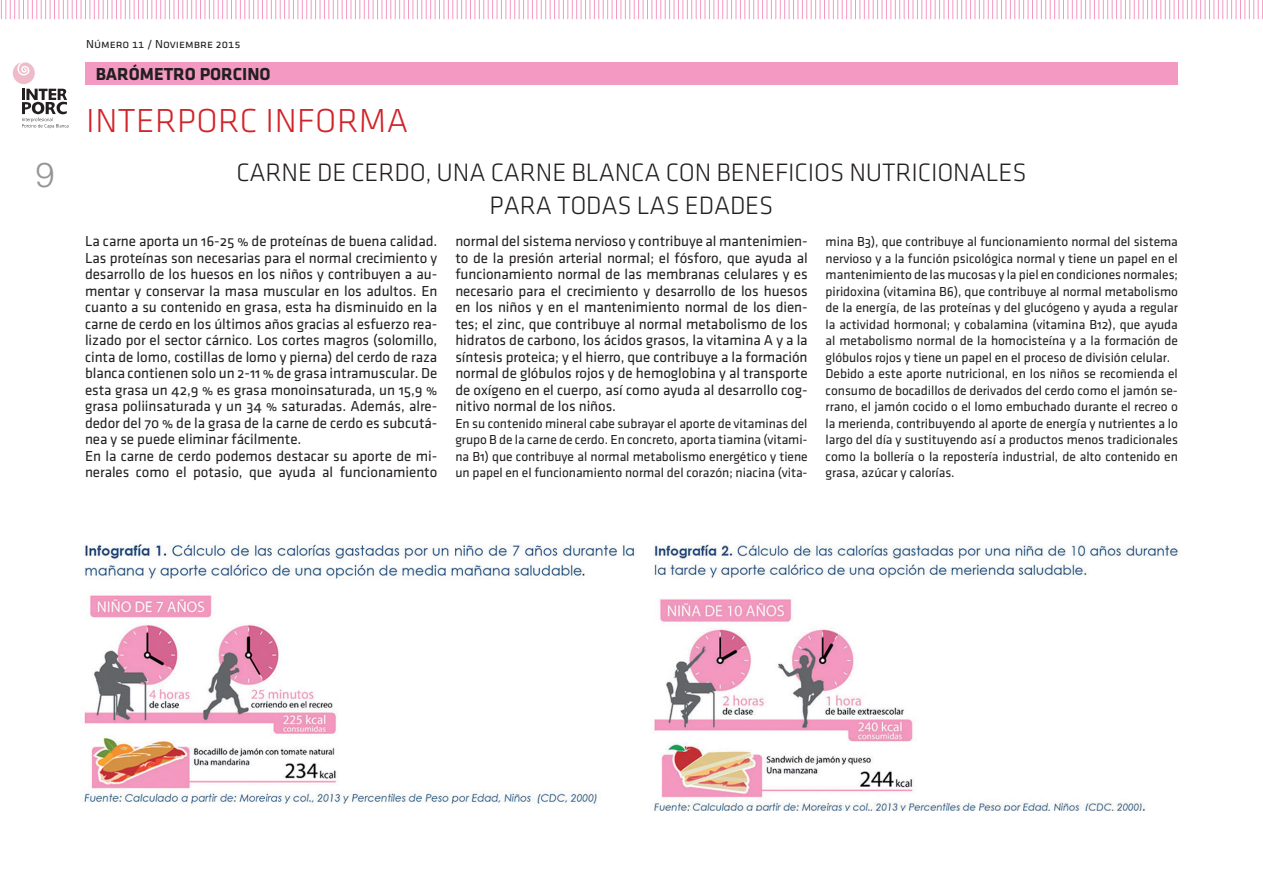
<style>
.page{position:relative;width:1263px;height:893px;background:#fff}
.page>*{position:absolute;margin:0;border:0;box-sizing:border-box;transform-origin:0 0}
.t1{font:34.5px "Klavika Light OSTF";letter-spacing:.015em;color:#d1232a}
.t2{font:300 34.5px "Helvetica LT Std";color:#939598}
.t3{font:300 26.1px "Klavika";letter-spacing:-.005em;color:#231f20}
.t4{font:700 18px "Klavika";color:#231f20}
.TXT{font:15px/16.5px "Klavika Regular OSF";letter-spacing:-.005em;color:#231f20;text-align:justify}
.TXT-2{font:13.5px/16.5px "Klavika Regular OSF";letter-spacing:-.005em;color:#231f20;text-align:justify}
.t5{font:12px "Klavika Reg Caps SCTF";color:#231f20}
</style>
<div class="page">
<svg style="left:13px;top:62px;width:55px;height:66px"></svg>
<svg style="left:1px;top:0;width:1262px;height:19px"></svg>
<div style="left:85px;top:62px;width:1093px;height:23px;background:#f499c2"></div>
<img style="left:84px;top:544px;width:551px;height:262px">
<img style="left:654px;top:544px;width:526px;height:266px">
<p class="t2" style="left:35px;top:153px;width:21px">9</p>
<p class="t5" style="left:86px;top:38px;width:156px">Número 11 / Noviembre 2015</p>
<p class="t4" style="left:96px;top:64px;width:177px">BARÓMETRO PORCINO</p>
<p class="t1" style="left:86px;top:103px;width:323px">INTERPORC INFORMA</p>
<p class="t3" style="left:236px;top:159px;width:792px">CARNE DE CERDO, UNA CARNE BLANCA CON BENEFICIOS NUTRICIONALES</p>
<p class="t3" style="left:490px;top:192px;width:285px">PARA TODAS LAS EDADES</p>
<p class="TXT" style="left:85px;top:233px;width:354px">La carne aporta un 16-25 % de proteínas de buena calidad.<br>Las proteínas son necesarias para el normal crecimiento y desarrollo de los huesos en los niños y contribuyen a au&shy;mentar y conservar la masa muscular en los adultos. En cuanto a su contenido en grasa, esta ha disminuido en la carne de cerdo en los últimos años gracias al esfuerzo rea&shy;lizado por el sector cárnico. Los cortes magros (solomillo, cinta de lomo, costillas de lomo y pierna) del cerdo de raza blanca contienen solo un 2-11 % de grasa intramuscular. De esta grasa un 42,9 % es grasa monoinsaturada, un 15,9 % grasa poliinsaturada y un 34 % saturadas. Además, alre&shy;dedor del 70 % de la grasa de la carne de cerdo es subcutá&shy;nea y se puede eliminar fácilmente.</p>
<p class="TXT" style="left:85px;top:447px;width:354px">En la carne de cerdo podemos destacar su aporte de mi&shy;nerales como el potasio, que ayuda al funcionamiento</p>
<p class="TXT" style="left:455px;top:233px;width:354px">normal del sistema nervioso y contribuye al mantenimien&shy;to de la presión arterial normal; el fósforo, que ayuda al funcionamiento normal de las membranas celulares y es necesario para el crecimiento y desarrollo de los huesos en los niños y en el mantenimiento normal de los dien&shy;tes; el zinc, que contribuye al normal metabolismo de los hidratos de carbono, los ácidos grasos, la vitamina A y a la síntesis proteica; y el hierro, que contribuye a la formación normal de glóbulos rojos y de hemoglobina y al transporte de oxígeno en el cuerpo, así como ayuda al desarrollo cog&shy;nitivo normal de los niños.</p>
<p class="TXT-2" style="left:455px;top:415px;width:354px">En su contenido mineral cabe subrayar el aporte de vitaminas del grupo B de la carne de cerdo. En concreto, aporta tiamina (vitami&shy;na B1) que contribuye al normal metabolismo energético y tiene un papel en el funcionamiento normal del corazón; niacina (vita-</p>
<p class="TXT-2" style="left:826px;top:233px;width:354px">mina B3), que contribuye al funcionamiento normal del sistema nervioso y a la función psicológica normal y tiene un papel en el mantenimiento de las mucosas y la piel en condiciones normales; piridoxina (vitamina B6), que contribuye al normal metabolismo de la energía, de las proteínas y del glucógeno y ayuda a regular la actividad hormonal; y cobalamina (vitamina B12), que ayuda al metabolismo normal de la homocisteína y a la formación de glóbulos rojos y tiene un papel en el proceso de división celular.</p>
<p class="TXT-2" style="left:826px;top:365px;width:354px">Debido a este aporte nutricional, en los niños se recomienda el consumo de bocadillos de derivados del cerdo como el jamón se&shy;rrano, el jamón cocido o el lomo embuchado durante el recreo o la merienda, contribuyendo al aporte de energía y nutrientes a lo largo del día y sustituyendo así a productos menos tradicionales como la bollería o la repostería industrial, de alto contenido en grasa, azúcar y calorías.</p>
</div>
